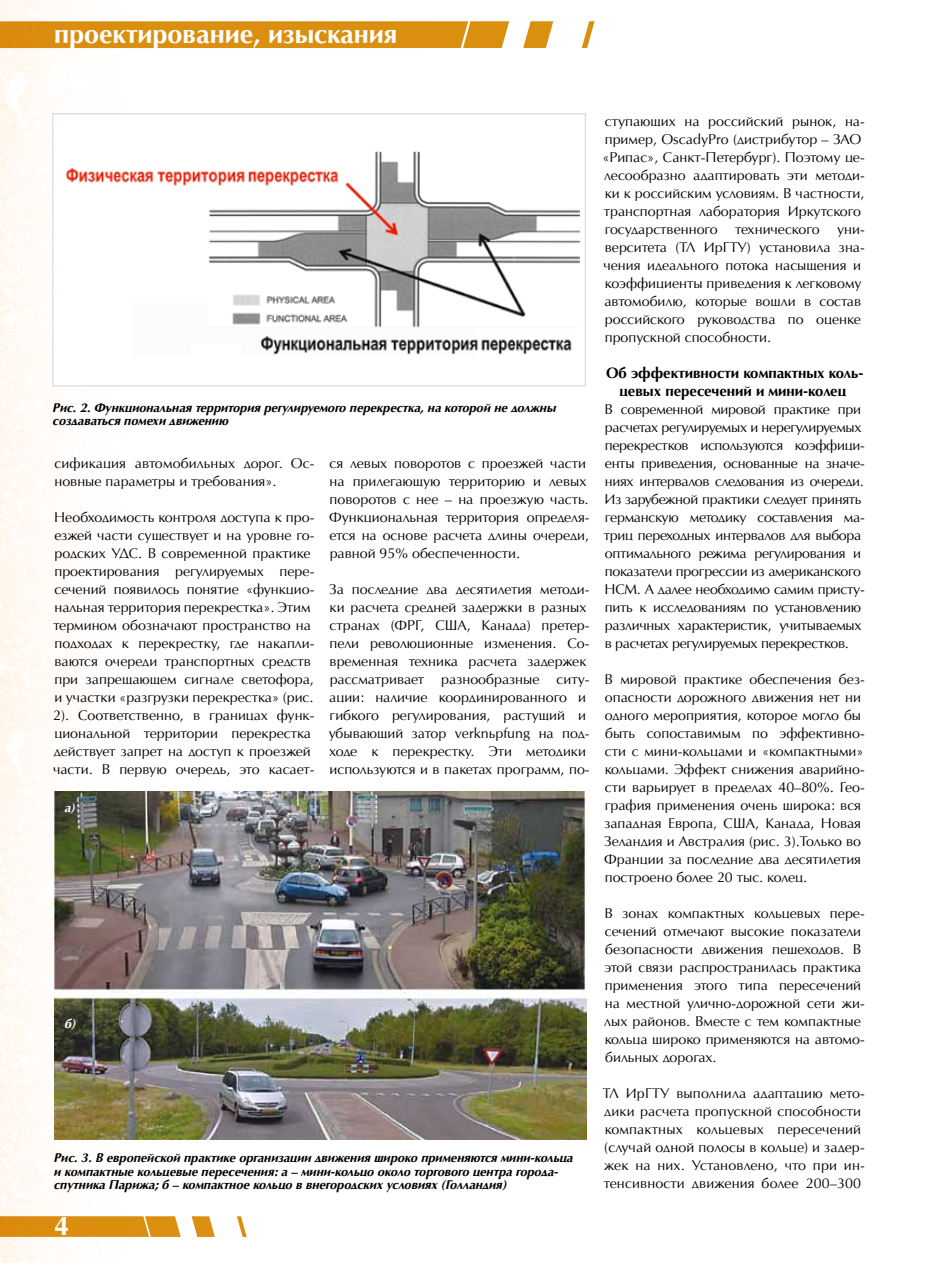
<style>
.page{position:relative;width:936px;height:1263px;background:#fff}
.page>*{position:absolute;margin:0;border:0;box-sizing:border-box;transform-origin:0 0}
.t1{font:700 27px "AG Opus High Resolution";color:#fff}
.t2{font:700 15px/18px "AG Opus High Resolution";color:#000;text-align:center}
.t3{font:14.25px/18px "AG Opus High Resolution";color:#000}
.t4{font:14.25px/18px "AG Opus High Resolution";letter-spacing:-.02em;color:#000}
.t5{font:italic 700 12.75px/13.5px "AG Opus High Resolution";color:#000}
.t6{font:italic 700 12.75px "AG Opus High Resolution";color:#fff}
</style>
<div class="page">
<img style="left:0;top:0;width:140px;height:1263px">
<svg style="left:0;top:21px;width:594px;height:27px"></svg>
<svg style="left:0;top:1216px;width:247px;height:21px"></svg>
<div style="left:53px;top:114px;width:532px;height:272px;background:#fff"></div>
<img style="left:66px;top:151px;width:513px;height:204px">
<div style="left:52px;top:113px;width:533px;height:273px;border:1px solid #d2d3d4"></div>
<img style="left:54px;top:792px;width:532px;height:347px">
<h1 class="t1" style="left:54px;top:18px;width:345px">проектирование, изыскания</h1>
<p class="t5" style="left:53px;top:400px;width:505px">Рис. 2. Функциональная территория регулируемого перекрестка, на которой не должны создаваться помехи движению</p>
<p class="t3" style="left:54px;top:454px;width:261px">сификация автомобильных дорог. Ос&shy;новные параметры и требования».</p>
<p class="t3" style="left:53px;top:508px;width:263px">Необходимость контроля доступа к про&shy;езжей части существует и на уровне го&shy;родских УДС. В современной практике проектирования регулируемых пере&shy;сечений появилось понятие «функцио&shy;нальная территория перекрестка». Этим термином обозначают пространство на подходах к перекрестку, где накапли&shy;ваются очереди транспортных средств при запрещающем сигнале светофора, и участки «разгрузки перекрестка» (рис.<br>2). Соответственно, в границах функ&shy;циональной территории перекрестка действует запрет на доступ к проезжей части. В первую очередь, это касает-</p>
<p class="t6" style="left:65px;top:800px;width:12px">а)</p>
<p class="t3" style="left:329px;top:454px;width:262px">ся левых поворотов с проезжей части на прилегающую территорию и левых поворотов с нее – на проезжую часть.<br>Функциональная территория определя&shy;ется на основе расчета длины очереди, равной 95% обеспеченности.</p>
<p class="t3" style="left:329px;top:580px;width:262px">За последние два десятилетия методи&shy;ки расчета средней задержки в разных странах (ФРГ, США, Канада) претер&shy;пели революционные изменения. Со&shy;временная техника расчета задержек рассматривает разнообразные ситу&shy;ации: наличие координированного и гибкого регулирования, растущий и убывающий затор verknüpfung на под&shy;ходе к перекрестку. Эти методики используются и в пакетах программ, по-</p>
<p class="t6" style="left:65px;top:1016px;width:13px">б)</p>
<p class="t5" style="left:54px;top:1151px;width:520px">Рис. 3. В европейской практике организации движения широко применяются мини-кольца и компактные кольцевые пересечения: а – мини-кольцо около торгового центра города&shy;спутника Парижа; б – компактное кольцо в внегородских условиях (Голландия)</p>
<h1 class="t1" style="left:54px;top:1210px;width:17px">4</h1>
<p class="t3" style="left:602px;top:112px;width:264px">ступающих на российский рынок, на&shy;пример, OscadyPro (дистрибутор – ЗАО «Рипас», Санкт-Петербург). Поэтому це&shy;лесообразно адаптировать эти методи&shy;ки к российским условиям. В частности, транспортная лаборатория Иркутского государственного технического уни&shy;верситета (ТЛ ИрГТУ) установила зна&shy;чения идеального потока насыщения и коэффициенты приведения к легковому автомобилю, которые вошли в состав российского руководства по оценке пропускной способности.</p>
<p class="t2" style="left:606px;top:364px;width:259px">Об эффективности компактных коль&shy;цевых пересечений и мини-колец</p>
<p class="t4" style="left:603px;top:400px;width:262px">В современной мировой практике при расчетах регулируемых и нерегулируемых перекрестков используются коэффици&shy;енты приведения, основанные на значе&shy;ниях интервалов следования из очереди.<br>Из зарубежной практики следует принять германскую методику составления ма&shy;триц переходных интервалов для выбора оптимального режима регулирования и показатели прогрессии из американского HCM. А далее необходимо самим присту&shy;пить к исследованиям по установлению различных характеристик, учитываемых в расчетах регулируемых перекрестков.</p>
<p class="t3" style="left:604px;top:670px;width:262px">В мировой практике обеспечения без&shy;опасности дорожного движения нет ни одного мероприятия, которое могло бы быть сопоставимым по эффективно&shy;сти с мини-кольцами и «компактными» кольцами. Эффект снижения аварийно&shy;сти варьирует в пределах 40–80%. Гео&shy;графия применения очень широка: вся западная Европа, США, Канада, Новая Зеландия и Австралия (рис. 3).Только во Франции за последние два десятилетия построено более 20 тыс. колец.</p>
<p class="t3" style="left:604px;top:904px;width:262px">В зонах компактных кольцевых пере&shy;сечений отмечают высокие показатели безопасности движения пешеходов. В этой связи распространилась практика применения этого типа пересечений на местной улично-дорожной сети жи&shy;лых районов. Вместе с тем компактные кольца широко применяются на автомо&shy;бильных дорогах.</p>
<p class="t3" style="left:603px;top:1084px;width:263px">ТЛ ИрГТУ выполнила адаптацию мето&shy;дики расчета пропускной способности компактных кольцевых пересечений (случай одной полосы в кольце) и задер&shy;жек на них. Установлено, что при ин&shy;тенсивности движения более 200–300</p>
</div>
